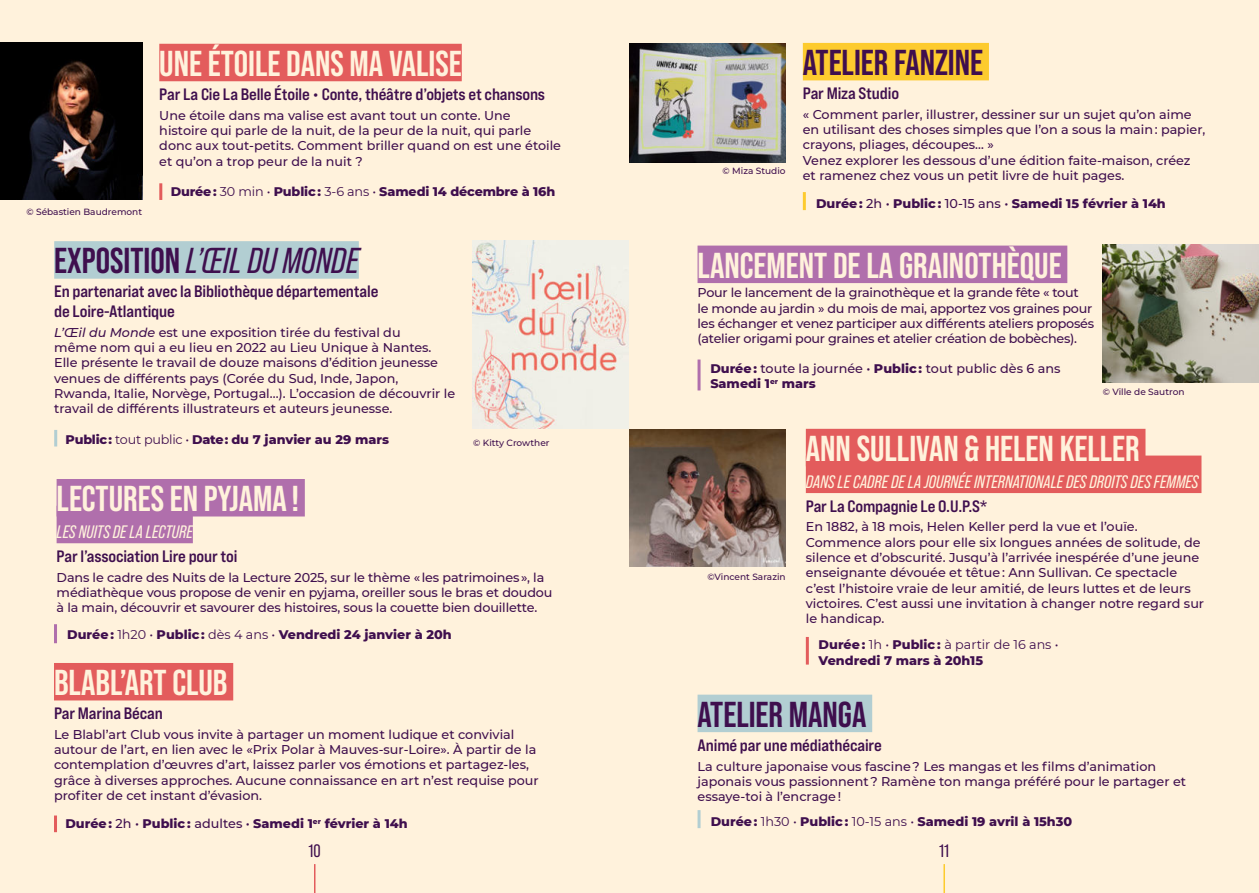
<style>
.page{position:relative;width:1259px;height:893px;background:#fff2dc}
.page>*{position:absolute;margin:0;border:0;box-sizing:border-box;transform-origin:0 0}
.t1{font:700 36px "Bebas Neue Pro";color:#fff2dc}
.t2{font:700 36px "Bebas Neue Pro";color:#3f0f4e}
.t3{font:italic 36px "Bebas Neue Pro";color:#3f0f4e}
.t4{font:italic 18px "Bebas Neue Pro";color:#fff2dc}
.t5{font:18px "Bebas Neue Pro";color:#3f0f4e}
.t6{font:700 expanded 16.5px/19.8px "Bebas Neue Pro";letter-spacing:-.01em;color:#3f0f4e}
.t7{font:500 12.75px/15.3px "Montserrat";color:#3f0f4e}
.t8{font:800 12.75px/15.3px "Montserrat";color:#3f0f4e}
.t9{font:500 12.75px/15.3px "Montserrat";letter-spacing:-.02em;color:#3f0f4e}
.t10{font:500 9px "Montserrat";color:#3f0f4e}
.s1{font-weight:400}
.s2{font-weight:700;font-style:normal}
.s3{font-style:italic}
.s4{font-weight:500}
.s5{font-weight:800}
</style>
<div class="page">
<svg style="left:314px;top:864px;width:1px;height:29px"></svg>
<hr style="left:943px;top:864px;width:2px;height:29px;background:#fdcb2e">
<div style="left:159px;top:44px;width:303px;height:37px;background:#e35c5c"></div>
<img style="left:0;top:43px;width:142px;height:157px">
<hr style="left:159px;top:183px;width:3px;height:17px;background:#e35c5c">
<img style="left:473px;top:241px;width:156px;height:188px">
<div style="left:54px;top:241px;width:305px;height:38px;background:#b2ced2"></div>
<hr style="left:54px;top:430px;width:3px;height:16px;background:#b2ced2">
<div style="left:57px;top:479px;width:248px;height:37px;background:#b06fac"></div>
<div style="left:57px;top:506px;width:136px;height:37px;background:#b06fac"></div>
<hr style="left:54px;top:624px;width:3px;height:19px;background:#b06fac">
<div style="left:54px;top:663px;width:179px;height:37px;background:#e35c5c"></div>
<hr style="left:54px;top:815px;width:3px;height:17px;background:#e35c5c">
<div style="left:803px;top:43px;width:186px;height:37px;background:#fdcb2e"></div>
<div style="left:697px;top:695px;width:175px;height:37px;background:#b2ced2"></div>
<hr style="left:803px;top:192px;width:3px;height:18px;background:#fdcb2e">
<hr style="left:697px;top:810px;width:3px;height:18px;background:#b2ced2">
<div style="left:697px;top:246px;width:370px;height:37px;background:#b06fac"></div>
<hr style="left:697px;top:360px;width:3px;height:30px;background:#b06fac">
<div style="left:806px;top:429px;width:339px;height:37px;background:#e35c5c"></div>
<div style="left:806px;top:456px;width:395px;height:37px;background:#e35c5c"></div>
<img style="left:1102px;top:244px;width:156px;height:138px">
<img style="left:629px;top:429px;width:156px;height:138px">
<img style="left:629px;top:43px;width:156px;height:119px">
<hr style="left:806px;top:637px;width:3px;height:28px;background:#e35c5c">
<h1 class="t1" style="left:159px;top:44px;width:304px">UNE ÉTOILE DANS MA VALISE</h1>
<p class="t6" style="left:159px;top:84px;width:387px">Par La Cie La Belle Étoile • Conte, théâtre d’objets et chansons</p>
<p class="t7" style="left:159px;top:108px;width:403px">Une étoile dans ma valise est avant tout un conte. Une histoire qui parle de la nuit, de la peur de la nuit, qui parle donc aux tout-petits. Comment briller quand on est une étoile et qu’on a trop peur de la nuit ?</p>
<p class="t8" style="left:171px;top:183px;width:386px">Durée : <span class="s1">30 min •</span> Public : <span class="s1">3-6 ans •</span> Samedi 14 décembre à 16h</p>
<p class="t10" style="left:26px;top:207px;width:117px">© Sébastien Baudremont</p>
<h1 class="t3" style="left:54px;top:240px;width:306px"><span class="s2">EXPOSITION</span> L’ŒIL DU MONDE</h1>
<p class="t6" style="left:54px;top:282px;width:326px">En partenariat avec la Bibliothèque départementale de Loire-Atlantique</p>
<p class="t7" style="left:54px;top:325px;width:402px"><span class="s3">L’Œil du Monde</span> est une exposition tirée du festival du<br>même nom qui a eu lieu en 2022 au Lieu Unique à Nantes.<br>Elle présente le travail de douze maisons d’édition jeunesse venues de différents pays (Corée du Sud, Inde, Japon, Rwanda, Italie, Norvège, Portugal...). L’occasion de découvrir le travail de différents illustrateurs et auteurs jeunesse.</p>
<p class="t8" style="left:66px;top:431px;width:325px">Public : <span class="s1">tout public •</span> Date : du 7 janvier au 29 mars</p>
<p class="t10" style="left:473px;top:438px;width:78px">© Kitty Crowther</p>
<h1 class="t1" style="left:57px;top:480px;width:244px">LECTURES EN PYJAMA !</h1>
<h2 class="t4" style="left:57px;top:521px;width:138px">LES NUITS DE LA LECTURE</h2>
<p class="t6" style="left:57px;top:546px;width:182px">Par l’association Lire pour toi</p>
<p class="t7" style="left:57px;top:569px;width:497px">Dans le cadre des Nuits de la Lecture 2025, sur le thème « les patrimoines », la médiathèque vous propose de venir en pyjama, oreiller sous le bras et doudou à la main, découvrir et savourer des histoires, sous la couette bien douillette.</p>
<p class="t8" style="left:67px;top:626px;width:386px">Durée : <span class="s1">1h20 •</span> Public : <span class="s1">dès 4 ans •</span> Vendredi 24 janvier à 20h</p>
<h1 class="t1" style="left:54px;top:664px;width:175px">BLABL’ART CLUB</h1>
<p class="t6" style="left:54px;top:703px;width:110px">Par Marina Bécan</p>
<p class="t7" style="left:54px;top:727px;width:486px">Le Blabl’art Club vous invite à partager un moment ludique et convivial autour de l’art, en lien avec le «Prix Polar à Mauves-sur-Loire». À partir de la contemplation d’œuvres d’art, laissez parler vos émotions et partagez-les, grâce à diverses approches. Aucune connaissance en art n’est requise pour profiter de cet instant d’évasion.</p>
<p class="t8" style="left:65px;top:815px;width:344px">Durée : <span class="s4">2h •</span> Public : <span class="s4">adultes •</span> Samedi 1<sup>er</sup> février à 14h</p>
<p class="t10" style="left:722px;top:166px;width:65px">© Miza Studio</p>
<h1 class="t2" style="left:803px;top:44px;width:182px">ATELIER FANZINE</h1>
<p class="t6" style="left:803px;top:83px;width:98px">Par Miza Studio</p>
<p class="t7" style="left:803px;top:107px;width:404px">« Comment parler, illustrer, dessiner sur un sujet qu’on aime en utilisant des choses simples que l’on a sous la main : papier, crayons, pliages, découpes… »<br>Venez explorer les dessous d’une édition faite-maison, créez et ramenez chez vous un petit livre de huit pages.</p>
<p class="t8" style="left:816px;top:195px;width:351px">Durée : <span class="s4">2h •</span> Public : <span class="s4">10-15 ans •</span> Samedi 15 février à 14h</p>
<h1 class="t1" style="left:697px;top:246px;width:365px">LANCEMENT DE LA GRAINOTHÈQUE</h1>
<p class="t9" style="left:697px;top:285px;width:398px">Pour le lancement de la grainothèque et la grande fête « tout<br>le monde au jardin » du mois de mai, apportez vos graines pour les échanger et venez participer aux différents ateliers proposés (atelier origami pour graines et atelier création de bobèches).</p>
<p class="t7" style="left:710px;top:361px;width:352px"><span class="s5">Durée :</span> toute la journée • <span class="s5">Public :</span> tout public dès 6 ans<br><span class="s5">Samedi 1</span><sup>er</sup> <span class="s5">mars</span></p>
<p class="t10" style="left:1102px;top:387px;width:83px">© Ville de Sautron</p>
<p class="t10" style="left:707px;top:572px;width:80px">©Vincent Sarazin</p>
<h1 class="t1" style="left:806px;top:429px;width:335px">ANN SULLIVAN &amp; HELEN KELLER</h1>
<h2 class="t4" style="left:806px;top:471px;width:394px">DANS LE CADRE DE LA JOURNÉE INTERNATIONALE DES DROITS DES FEMMES</h2>
<p class="t6" style="left:806px;top:496px;width:183px">Par La Compagnie Le O.U.P.S*</p>
<p class="t7" style="left:806px;top:520px;width:400px">En 1882, à 18 mois, Helen Keller perd la vue et l’ouïe.<br>Commence alors pour elle six longues années de solitude, de silence et d’obscurité. Jusqu’à l’arrivée inespérée d’une jeune enseignante dévouée et têtue : Ann Sullivan. Ce spectacle c’est l’histoire vraie de leur amitié, de leurs luttes et de leurs victoires. C’est aussi une invitation à changer notre regard sur le handicap.</p>
<p class="t8" style="left:818px;top:636px;width:241px">Durée : <span class="s1">1h •</span> Public : <span class="s1">à partir de 16 ans •<br></span>Vendredi 7 mars à 20h15</p>
<h1 class="t2" style="left:697px;top:695px;width:170px">ATELIER MANGA</h1>
<p class="t6" style="left:697px;top:735px;width:186px">Animé par une médiathécaire</p>
<p class="t7" style="left:697px;top:758px;width:490px">La culture japonaise vous fascine ? Les mangas et les films d’animation japonais vous passionnent ? Ramène ton manga préféré pour le partager et essaye-toi à l’encrage !</p>
<p class="t8" style="left:711px;top:813px;width:363px">Durée : <span class="s1">1h30 •</span> Public : <span class="s1">10-15 ans •</span> Samedi 19 avril à 15h30</p>
<h2 class="t5" style="left:309px;top:844px;width:14px">10</h2>
<h2 class="t5" style="left:939px;top:844px;width:11px">11</h2>
</div>
